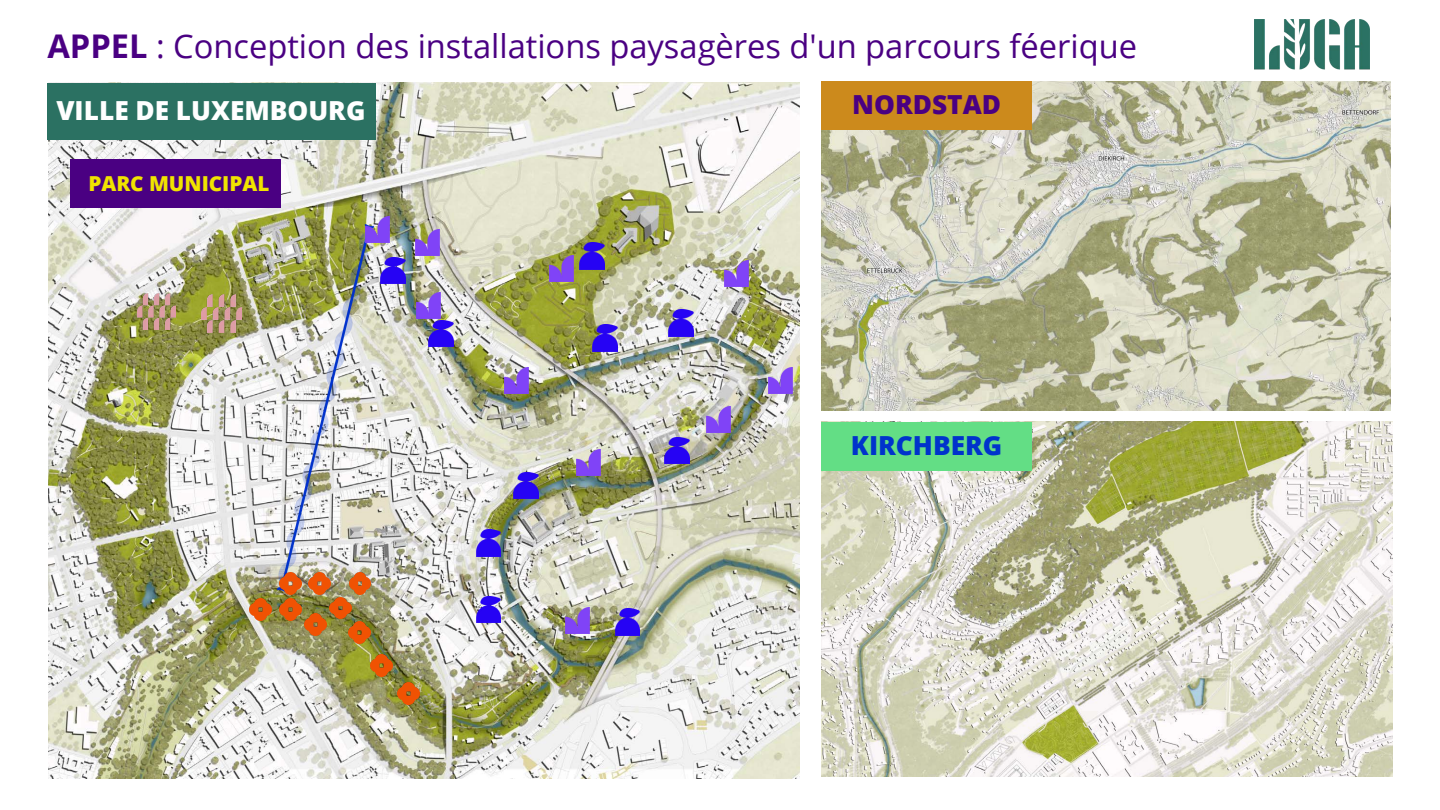
<style>
.page{position:relative;width:1440px;height:810px;background:#fff}
.page>*{position:absolute;margin:0;border:0;box-sizing:border-box;transform-origin:0 0}
.t1{font:32.7px "Open Sans";color:#4a0082}
.t2{font:800 26.3px "Open Sans";color:#fff}
.t3{font:800 26.3px "Open Sans";color:#03c}
.t4{font:800 26.3px "Open Sans";color:#4a0082}
.t5{font:800 20.6px "Open Sans";color:#f0e400}
.s1{font-weight:700}
</style>
<div class="page">
<img style="left:821px;top:81px;width:569px;height:330px">
<div style="left:821px;top:81px;width:211px;height:49px;background:#cc8a1c"></div>
<img style="left:821px;top:422px;width:572px;height:355px">
<div style="left:821px;top:422px;width:211px;height:49px;background:#63de85"></div>
<img style="left:1255px;top:20px;width:114px;height:50px">
<img style="left:48px;top:83px;width:752px;height:696px">
<div style="left:47px;top:83px;width:328px;height:56px;background:#2b7162"></div>
<img style="left:142px;top:225px;width:367px;height:367px">
<img style="left:398px;top:682px;width:21px;height:22px">
<img style="left:371px;top:655px;width:21px;height:22px">
<img style="left:349px;top:621px;width:21px;height:22px">
<img style="left:349px;top:573px;width:22px;height:22px">
<img style="left:330px;top:597px;width:22px;height:22px">
<img style="left:305px;top:613px;width:21px;height:22px">
<img style="left:279px;top:598px;width:22px;height:22px">
<img style="left:250px;top:599px;width:22px;height:21px">
<img style="left:279px;top:573px;width:22px;height:22px">
<img style="left:308px;top:573px;width:22px;height:22px">
<img style="left:138px;top:293px;width:37px;height:37px">
<img style="left:202px;top:294px;width:40px;height:40px">
<img style="left:381px;top:257px;width:25px;height:27px">
<img style="left:365px;top:217px;width:24px;height:26px">
<img style="left:415px;top:230px;width:24px;height:25px">
<img style="left:417px;top:293px;width:24px;height:26px">
<img style="left:504px;top:367px;width:24px;height:27px">
<img style="left:550px;top:256px;width:24px;height:26px">
<img style="left:724px;top:261px;width:24px;height:26px">
<img style="left:768px;top:367px;width:24px;height:27px">
<img style="left:707px;top:406px;width:24px;height:27px">
<img style="left:576px;top:449px;width:24px;height:26px">
<img style="left:566px;top:608px;width:24px;height:26px">
<img style="left:429px;top:321px;width:24px;height:26px">
<img style="left:580px;top:243px;width:25px;height:26px">
<img style="left:592px;top:325px;width:25px;height:26px">
<img style="left:669px;top:310px;width:24px;height:26px">
<img style="left:665px;top:437px;width:24px;height:26px">
<img style="left:514px;top:472px;width:24px;height:26px">
<img style="left:476px;top:530px;width:25px;height:26px">
<img style="left:476px;top:597px;width:25px;height:26px">
<img style="left:615px;top:609px;width:25px;height:26px">
<div style="left:70px;top:159px;width:211px;height:48px;background:#4a0082"></div>
<p class="t1" style="left:47px;top:23px;width:1091px"><span class="s1">APPEL</span> : Conception des installations paysagères d'un parcours féerique</p>
<p class="t2" style="left:56px;top:92px;width:310px">VILLE DE LUXEMBOURG</p>
<p class="t4" style="left:852px;top:86px;width:150px">NORDSTAD</p>
<p class="t5" style="left:88px;top:169px;width:183px">PARC MUNICIPAL</p>
<p class="t3" style="left:851px;top:427px;width:153px">KIRCHBERG</p>
</div>
